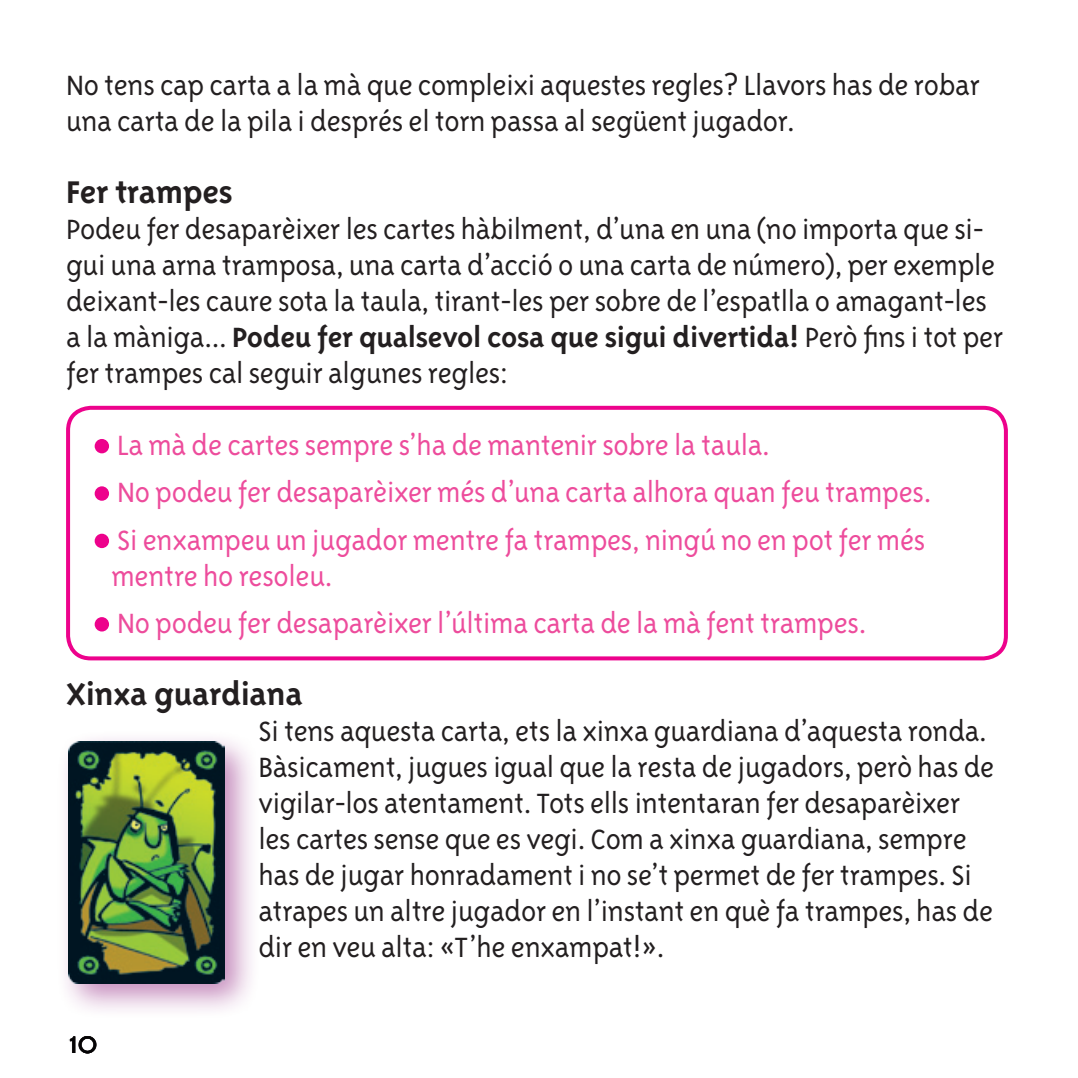
<style>
.page{position:relative;width:1078px;height:1078px;background:#fff}
.page>*{position:absolute;margin:0;border:0;box-sizing:border-box;transform-origin:0 0}
.t1{font:700 36px "Triplex Sans OT";letter-spacing:-.01em;color:#231f20}
.t2{font:300 36px "Triplex Sans OT";color:#231f20}
.t3{font:300 32px/36px "Triplex Sans OT";letter-spacing:-.01em;color:#231f20}
.t4{font:300 32px/36px "Triplex Sans OT";letter-spacing:-.01em;color:#ed4c9c}
.s1{font-weight:700}
.s2{font-weight:700;font-size:64px;color:#ed028c}
</style>
<div class="page">
<div style="left:56px;top:729px;width:205px;height:290px;background:#881277;opacity:.48"></div>
<img style="left:68px;top:740px;width:156px;height:243px">
<div style="left:66px;top:406px;width:941px;height:254px;border:4px solid #ed028c;border-radius:23px"></div>
<p class="t3" style="left:66px;top:67px;width:915px">No tens cap carta a la mà que compleixi aquestes regles? Llavors has de robar una carta de la pila i després el torn passa al següent jugador.</p>
<p class="t1" style="left:66px;top:173px;width:168px">Fer trampes</p>
<p class="t3" style="left:66px;top:211px;width:938px">Podeu fer desaparèixer les cartes hàbilment, d’una en una (no importa que si&shy;gui una arna tramposa, una carta d’acció o una carta de número), per exemple deixant-les caure sota la taula, tirant-les per sobre de l’espatlla o amagant-les a la màniga... <span class="s1">Podeu fer qualsevol cosa que sigui divertida!</span> Però fins i tot per fer trampes cal seguir algunes regles:</p>
<p class="t4" style="left:91px;top:427px;width:680px"><span class="s2">•</span> La mà de cartes sempre s’ha de mantenir sobre la taula.</p>
<p class="t4" style="left:91px;top:474px;width:841px"><span class="s2">•</span> No podeu fer desaparèixer més d’una carta alhora quan feu trampes.</p>
<p class="t4" style="left:111px;top:522px;width:815px;text-indent:-20px"><span class="s2">•</span> Si enxampeu un jugador mentre fa trampes, ningú no en pot fer més mentre ho resoleu.</p>
<p class="t4" style="left:91px;top:605px;width:776px"><span class="s2">•</span> No podeu fer desaparèixer l’última carta de la mà fent trampes.</p>
<p class="t1" style="left:66px;top:675px;width:238px">Xinxa guardiana</p>
<p class="t3" style="left:258px;top:713px;width:737px">Si tens aquesta carta, ets la xinxa guardiana d’aquesta ronda.<br>Bàsicament, jugues igual que la resta de jugadors, però has de vigilar-los atentament. Tots ells intentaran fer desaparèixer les cartes sense que es vegi. Com a xinxa guardiana, sempre has de jugar honradament i no se’t permet de fer trampes. Si atrapes un altre jugador en l’instant en què fa trampes, has de dir en veu alta: «T’he enxampat!».</p>
<p class="t2" style="left:68px;top:1022px;width:31px">10</p>
</div>
